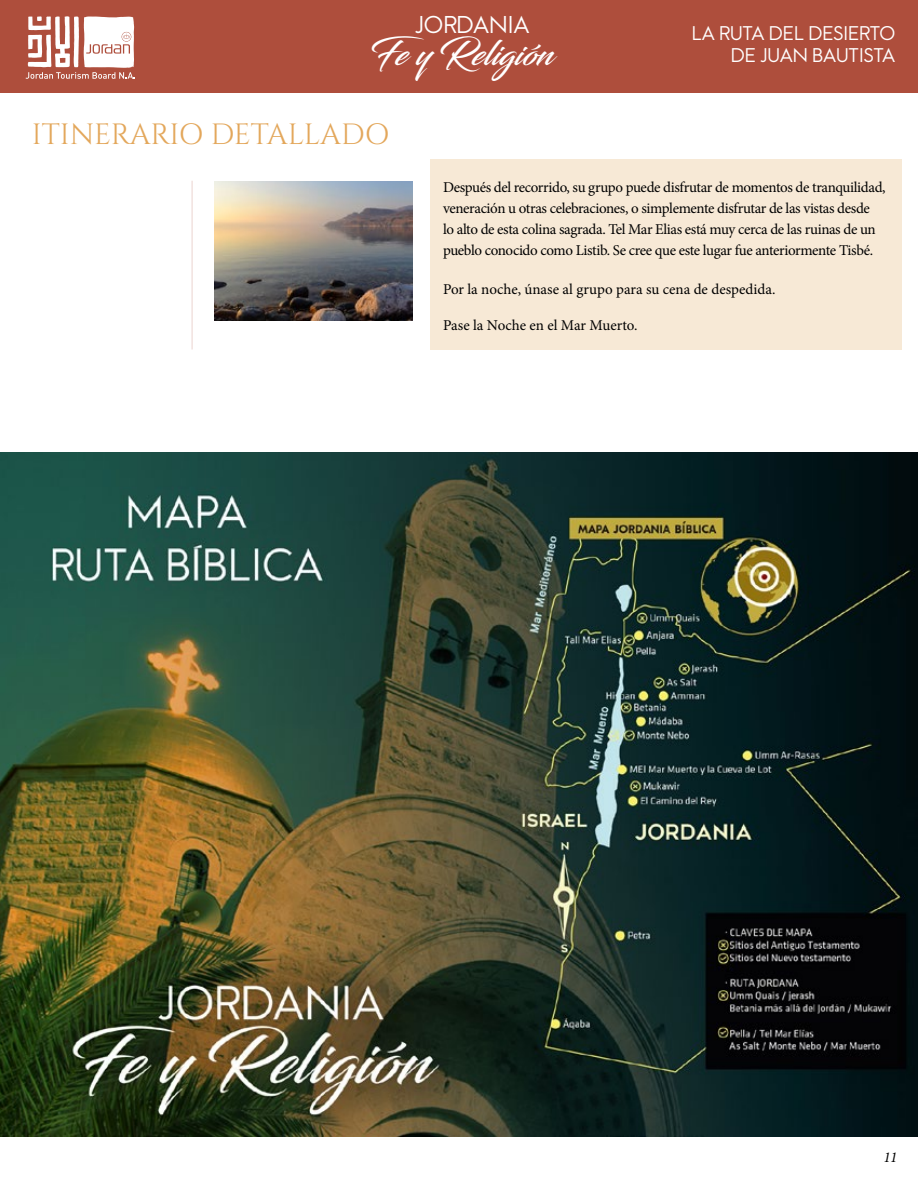
<style>
.page{position:relative;width:918px;height:1188px;background:#fff}
.page>*{position:absolute;margin:0;border:0;box-sizing:border-box;transform-origin:0 0}
.t1{font:34.5px "Blacksword";color:#fff}
.t2{font:29.25px "Cinzel";color:#e3a75b}
.t3{font:22.05px "W Sans New";color:#fff}
.t4{font:18px/21.6px "W Sans New";color:#fff;text-align:right}
.t5{font:15px/21px "Minion Pro";letter-spacing:-.025em;color:#000}
.t6{font:15px "Minion Pro";color:#000}
.t7{font:15px "Minion Pro";letter-spacing:-.005em;color:#000}
.t8{font:italic 15px "Minion Pro";color:#000}
</style>
<div class="page">
<div style="left:0;top:0;width:918px;height:92px;background:#ae4e3c"></div>
<svg style="left:26px;top:16px;width:109px;height:63px"></svg>
<div style="left:430px;top:159px;width:472px;height:191px;background:#f7e9d6"></div>
<hr style="left:192px;top:181px;width:1px;height:169px;background:#ae4e3c">
<img style="left:0;top:452px;width:918px;height:684px">
<img style="left:215px;top:181px;width:198px;height:139px">
<h3 class="t3" style="left:415px;top:12px;width:116px">JORDANIA</h3>
<h1 class="t1" style="left:370px;top:33px;width:185px">Fe y Religión</h1>
<h2 class="t2" style="left:32px;top:118px;width:359px">ITINERARIO DETALLADO</h2>
<p class="t4" style="left:692px;top:23px;width:205px">LA RUTA DEL DESIERTO<br>DE JUAN BAUTISTA</p>
<p class="t5" style="left:443px;top:177px;width:444px">Después del recorrido, su grupo puede disfrutar de momentos de tranquilidad, veneración u otras celebraciones, o simplemente disfrutar de las vistas desde<br>lo alto de esta colina sagrada. Tel Mar Elias está muy cerca de las ruinas de un pueblo conocido como Listib. Se cree que este lugar fue anteriormente Tisbé.</p>
<p class="t6" style="left:443px;top:279px;width:334px">Por la noche, únase al grupo para su cena de despedida.</p>
<p class="t7" style="left:443px;top:315px;width:196px">Pase la Noche en el Mar Muerto.</p>
<p class="t8" style="left:883px;top:1147px;width:15px">11</p>
</div>
